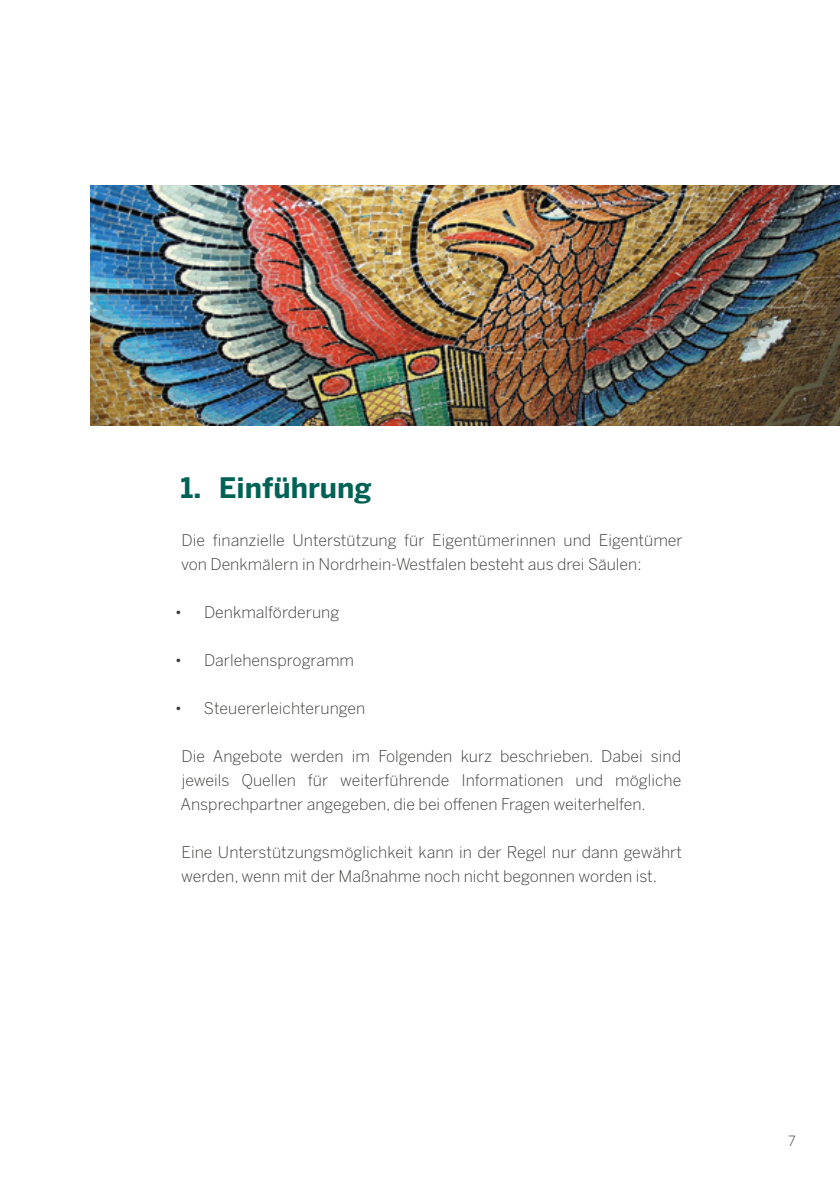
<style>
.page{position:relative;width:840px;height:1191px;background:#fff}
.page>*{position:absolute;margin:0;border:0;box-sizing:border-box;transform-origin:0 0}
.t1{font:700 28px "Benton Sans";color:#006255}
.t2{font:300 16px/24px "Benton Sans";color:#3c3c3b}
.t3{font:300 14px "Benton Sans";color:#3c3c3b}
</style>
<div class="page">
<img style="left:91px;top:185px;width:748px;height:240px">
<h1 class="t1" style="left:180px;top:470px;width:192px">1. Einführung</h1>
<p class="t2" style="left:181px;top:528px;width:503px">Die finanzielle Unterstützung für Eigentümerinnen und Eigentümer von Denkmälern in Nordrhein-Westfalen besteht aus drei Säulen:</p>
<p class="t2" style="left:175px;top:600px;width:166px">• Denkmalförderung</p>
<p class="t2" style="left:175px;top:648px;width:181px">• Darlehensprogramm</p>
<p class="t2" style="left:175px;top:696px;width:192px">• Steuererleichterungen</p>
<p class="t2" style="left:180px;top:744px;width:502px;text-align:justify">Die Angebote werden im Folgenden kurz beschrieben. Dabei sind jeweils Quellen für weiterführende Informationen und mögliche Ansprechpartner angegeben, die bei offenen Fragen weiterhelfen.</p>
<p class="t2" style="left:181px;top:840px;width:502px">Eine Unterstützungsmöglichkeit kann in der Regel nur dann gewährt werden, wenn mit der Maßnahme noch nicht begonnen worden ist.</p>
<p class="t3" style="left:787px;top:1132px;width:9px">7</p>
</div>
